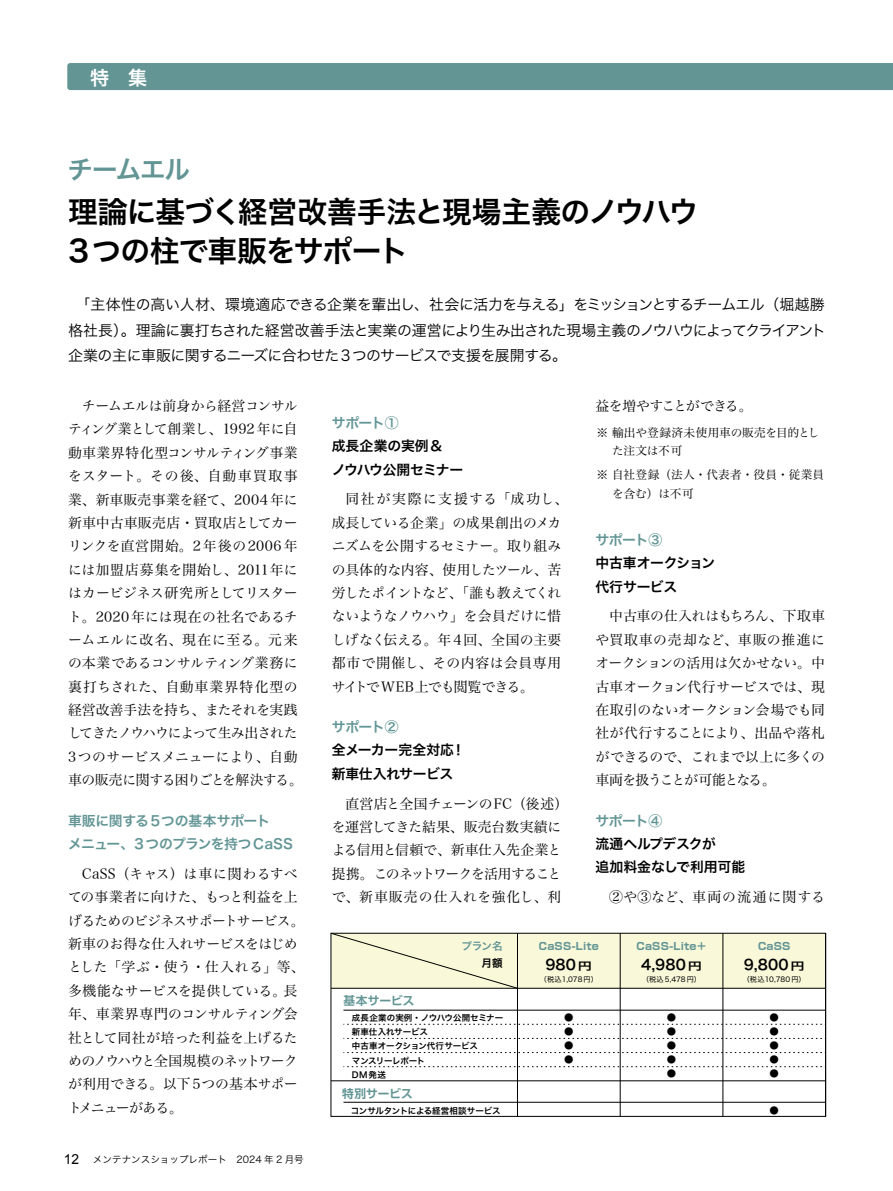
<style>
.page{position:relative;width:893px;height:1191px;background:#fff}
.page>*{position:absolute;margin:0;border:0;box-sizing:border-box;transform-origin:0 0}
.t1{font:29.7px/38.2px "Hira Kaku Pro W6";letter-spacing:-.025em;color:#000}
.t2{font:25.5px "Hira Kaku Pro W6";letter-spacing:-.05em;color:#639595}
.t3{font:19.2px "Hira Kaku Pro W6";color:#fff}
.t4{font:14.85px/25.5px "Hira Kaku Pro W3";letter-spacing:-.045em;color:#000;text-align:justify}
.t5{font:14.25px "Hiragino Sans W6";letter-spacing:.01em;color:#000}
.t6{font:13.8px/23.4px "Hira Min Pro N W3";letter-spacing:-.01em;color:#000}
.t7{font:13.8px/23.4px "Hiragino Sans W6";letter-spacing:-.015em;color:#000}
.t8{font:13.8px/23.4px "Hiragino Sans W6";letter-spacing:-.025em;color:#639595}
.t9{font:13.8px "Hira Min Pro N W3";letter-spacing:.07em;color:#000}
.t10{font:13.8px "Hira Min Pro N W3";letter-spacing:-.045em;color:#000}
.t11{font:11.7px/18px "Hira Min Pro N W3";letter-spacing:.005em;color:#000}
.t12{font:11.7px/18px "Hira Min Pro N W3";letter-spacing:-.015em;color:#000}
.t13{font:700 11.7px "Shin Go Pr 6 N De";letter-spacing:.01em;color:#639595}
.t14{font:10.65px "Hiragino Sans W6";color:#639595}
.t15{font:10.65px "Hiragino Sans W6";color:#000}
.t16{font:700 10.2px "Shin Go Pr 6 N";letter-spacing:.02em;color:#639595}
.t17{font:9.6px "Hira Kaku Pro N W3";color:#040000}
.t18{font:9.45px/14.1px "Hiragino Sans W6";color:#000;text-align:justify}
.t19{font:8.55px/14.1px "Hiragino Sans W6";letter-spacing:-.01em;color:#000}
.t20{font:7.2px "Hiragino Sans W4";letter-spacing:.04em;color:#000}
.s1{font-family:"Arial";font-size:13.8px;color:#000}
.s2{font-size:10.65px}
</style>
<div class="page">
<div style="left:67px;top:63px;width:826px;height:27px;background:#639595"></div>
<div style="left:331px;top:933px;width:494px;height:55px;background:#f9f9da"></div>
<hr style="left:331px;top:988px;width:495px;height:1px;background:#000">
<hr style="left:722px;top:933px;width:1px;height:183px;background:#000">
<hr style="left:620px;top:933px;width:1px;height:183px;background:#000">
<hr style="left:517px;top:933px;width:1px;height:183px;background:#000">
<hr style="left:825px;top:933px;width:1px;height:183px;background:#000">
<hr style="left:343px;top:1010px;width:483px;height:1px;background:#000">
<svg style="left:343px;top:1024px;width:482px;height:1px"></svg>
<svg style="left:343px;top:1038px;width:482px;height:1px"></svg>
<svg style="left:343px;top:1052px;width:482px;height:1px"></svg>
<svg style="left:343px;top:1066px;width:482px;height:1px"></svg>
<hr style="left:331px;top:1080px;width:495px;height:1px;background:#000">
<hr style="left:343px;top:1102px;width:483px;height:1px;background:#000">
<svg style="left:330px;top:932px;width:188px;height:57px"></svg>
<h3 class="t3" style="left:90px;top:60px;width:59px">特　集</h3>
<h2 class="t2" style="left:67px;top:146px;width:124px">チームエル</h2>
<h1 class="t1" style="left:68px;top:192px;width:632px">理論に基づく経営改善手法と現場主義のノウハウ<br>3つの柱で車販をサポート</h1>
<p class="t4" style="left:68px;top:291px;width:759px">　「主体性の高い人材、環境適応できる企業を輩出し、社会に活力を与える」をミッションとするチームエル（堀越勝格社長）。理論に裏打ちされた経営改善手法と実業の運営により生み出された現場主義のノウハウによってクライアント企業の主に車販に関するニーズに合わせた3つのサービスで支援を展開する。</p>
<p class="t6" style="left:68px;top:393px;width:236px">　チームエルは前身から経営コンサルティング業として創業し、1992 年に自動車業界特化型コンサルティング事業をスタート。その後、自動車買取事業、新車販売事業を経て、2004 年に新車中古車販売店・買取店としてカーリンクを直営開始。2年後の2006年には加盟店募集を開始し、2011年にはカービジネス研究所としてリスタート。2020年には現在の社名であるチームエルに改名、現在に至る。元来の本業であるコンサルティング業務に裏打ちされた、自動車業界特化型の経営改善手法を持ち、またそれを実践してきたノウハウによって生み出された<br>3つのサービスメニューにより、自動車の販売に関する困りごとを解決する。</p>
<p class="t8" style="left:68px;top:808px;width:226px">車販に関する5つの基本サポート<br>メニュー、3つのプランを持つCaSS</p>
<p class="t6" style="left:68px;top:860px;width:238px">　CaSS（キャス）は車に関わるすべての事業者に向けた、もっと利益を上げるためのビジネスサポートサービス。新車のお得な仕入れサービスをはじめとした「学ぶ・使う・仕入れる」等、多機能なサービスを提供している。長年、車業界専門のコンサルティング会社として同社が培った利益を上げるためのノウハウと全国規模のネットワークが利用できる。以下5つの基本サポートメニューがある。</p>
<p class="t17" style="left:64px;top:1150px;width:242px"><span class="s1">12</span> メンテナンスショップレポート　2024 年 2 月号</p>
<p class="t8" style="left:332px;top:410px;width:68px">サポート①</p>
<p class="t7" style="left:332px;top:434px;width:133px">成長企業の実例&amp;<br>ノウハウ公開セミナー</p>
<p class="t6" style="left:332px;top:486px;width:238px">　同社が実際に支援する「成功し、成長している企業」の成果創出のメカニズムを公開するセミナー。取り組みの具体的な内容、使用したツール、苦労したポイントなど、「誰も教えてくれないようなノウハウ」を会員だけに惜しげなく伝える。年4回、全国の主要都市で開催し、その内容は会員専用サイトでWEB上でも閲覧できる。</p>
<p class="t8" style="left:332px;top:714px;width:68px">サポート②</p>
<p class="t7" style="left:332px;top:738px;width:135px">全メーカー完全対応！新車仕入れサービス</p>
<p class="t6" style="left:332px;top:790px;width:238px">　直営店と全国チェーンのFC（後述）を運営してきた結果、販売台数実績による信用と信頼で、新車仕入先企業と提携。このネットワークを活用することで、新車販売の仕入れを強化し、利</p>
<p class="t10" style="left:595px;top:394px;width:159px">益を増やすことができる。</p>
<p class="t12" style="left:596px;top:422px;width:224px">※ 輸出や登録済未使用車の販売を目的とし　 た注文は不可</p>
<p class="t11" style="left:596px;top:465px;width:229px">※ 自社登録（法人・代表者・役員・従業員　 を含む）は不可</p>
<p class="t8" style="left:595px;top:527px;width:68px">サポート③</p>
<p class="t7" style="left:595px;top:551px;width:121px">中古車オークション代行サービス</p>
<p class="t6" style="left:595px;top:603px;width:231px;text-align:justify">　中古車の仕入れはもちろん、下取車や買取車の売却など、車販の推進にオークションの活用は欠かせない。中古車オークョン代行サービスでは、現在取引のないオークション会場でも同社が代行することにより、出品や落札ができるので、これまで以上に多くの車両を扱うことが可能となる。</p>
<p class="t8" style="left:595px;top:808px;width:68px">サポート④</p>
<p class="t7" style="left:595px;top:831px;width:152px">流通ヘルプデスクが<br>追加料金なしで利用可能</p>
<p class="t9" style="left:595px;top:885px;width:231px">　②や③など、車両の流通に関する</p>
<p class="t14" style="left:461px;top:936px;width:43px">プラン名</p>
<p class="t15" style="left:482px;top:953px;width:23px">月額</p>
<p class="t13" style="left:343px;top:991px;width:73px">基本サービス</p>
<p class="t19" style="left:343px;top:1010px;width:161px">　成長企業の実例・ノウハウ公開セミナー　新車仕入れサービス<br>　中古車オークション代行サービス<br>　マンスリーレポート<br>　DM発送</p>
<p class="t16" style="left:539px;top:938px;width:61px">CaSS-Lite</p>
<p class="t5" style="left:545px;top:951px;width:48px">980 <span class="s2">円</span></p>
<p class="t20" style="left:540px;top:972px;width:59px">（税込1,078円）</p>
<p class="t18" style="left:564px;top:1009px;width:11px">● ● ● ●</p>
<p class="t16" style="left:637px;top:938px;width:71px">CaSS-Lite＋</p>
<p class="t5" style="left:641px;top:951px;width:62px">4,980 <span class="s2">円</span></p>
<p class="t20" style="left:642px;top:972px;width:60px">（税込 5,478円）</p>
<p class="t18" style="left:667px;top:1009px;width:11px">● ● ● ● ●</p>
<p class="t18" style="left:769px;top:1009px;width:11px">● ● ● ● ●</p>
<p class="t16" style="left:758px;top:938px;width:34px">CaSS</p>
<p class="t5" style="left:744px;top:951px;width:62px">9,800 <span class="s2">円</span></p>
<p class="t20" style="left:743px;top:972px;width:64px">（税込10,780円）</p>
<p class="t13" style="left:342px;top:1084px;width:72px">特別サービス</p>
<p class="t19" style="left:342px;top:1103px;width:160px">　コンサルタントによる経営相談サービス</p>
<p class="t18" style="left:769px;top:1102px;width:11px">●</p>
</div>
